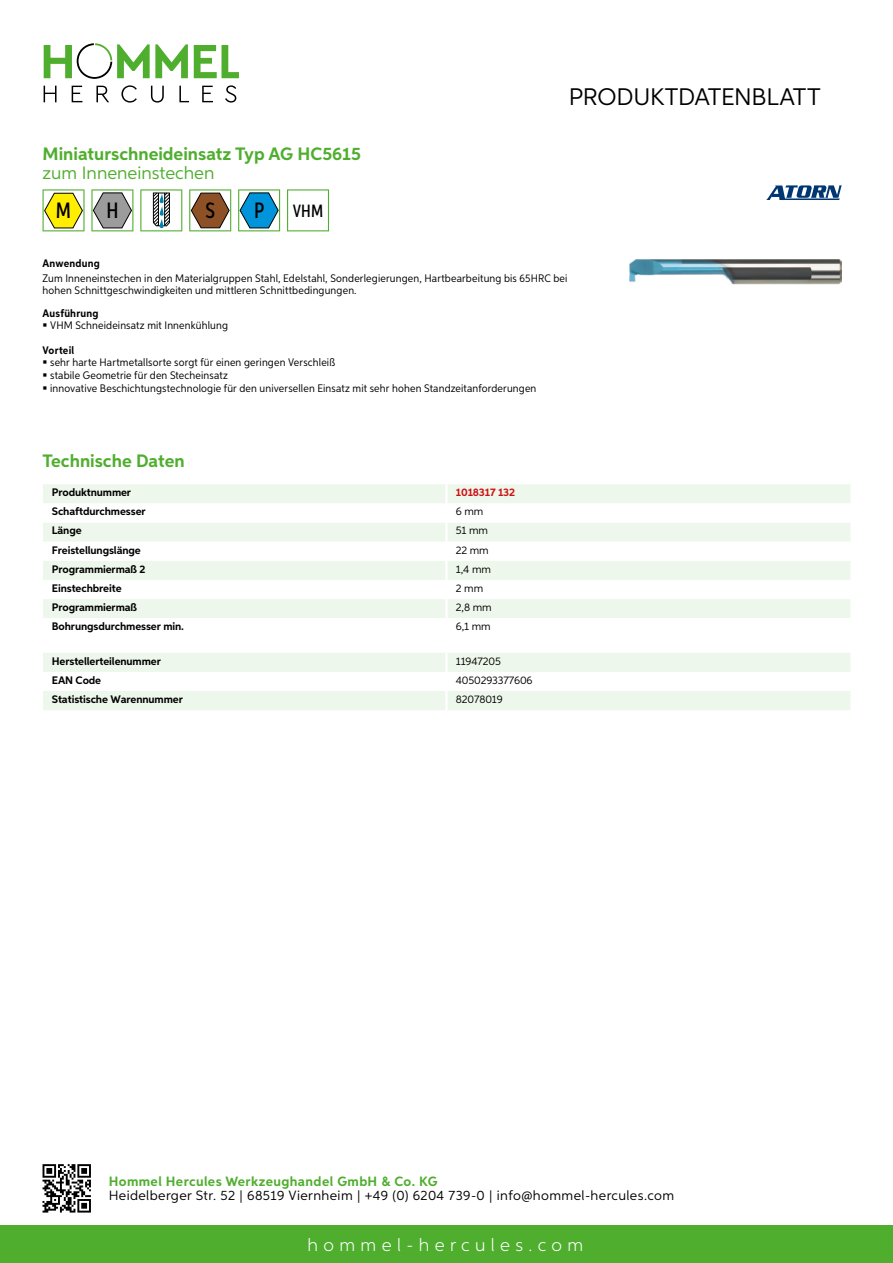
<style>
.page{position:relative;width:893px;height:1263px;background:#fff}
.page>*{position:absolute;margin:0;border:0;box-sizing:border-box;transform-origin:0 0}
.t1{font:24px "Aspira";letter-spacing:-.01em;color:#000}
.t2{font:500 22.2px "Aspira XX Nar";color:#000}
.t3{font:700 18px "Aspira";color:#50ae2f}
.t4{font:300 18px "Aspira";letter-spacing:.3em;color:#fff}
.t5{font:18px "Aspira";color:#50ae2f}
.t6{font:500 17.85px "Aspira XX Nar";color:#000}
.t7{font:13.5px "Aspira";letter-spacing:.03em;color:#000}
.t8{font:700 13.5px "Aspira";letter-spacing:.03em;color:#50ae2f}
.t9{font:10.95px/12.8px "Aspira Nar";letter-spacing:.015em;color:#000}
.t10{font:700 10.95px "Aspira";letter-spacing:-.01em;color:#000}
.t11{font:10.95px "Aspira";letter-spacing:-.01em;color:#000}
.t12{font:700 10.95px "Aspira Nar";letter-spacing:.02em;color:#000}
.t13{font:700 10.95px "Aspira";letter-spacing:-.01em;color:#cd1013}
</style>
<div class="page">
<div style="left:0;top:1226px;width:893px;height:37px;background:#50ae2f"></div>
<svg style="left:43px;top:1164px;width:48px;height:48px"></svg>
<svg style="left:194px;top:45px;width:45px;height:33px"></svg>
<svg style="left:44px;top:43px;width:144px;height:36px"></svg>
<svg style="left:44px;top:86px;width:13px;height:16px"></svg>
<svg style="left:72px;top:86px;width:10px;height:16px"></svg>
<svg style="left:96px;top:86px;width:13px;height:16px"></svg>
<svg style="left:121px;top:85px;width:16px;height:18px"></svg>
<svg style="left:151px;top:86px;width:13px;height:17px"></svg>
<svg style="left:179px;top:86px;width:10px;height:16px"></svg>
<svg style="left:202px;top:86px;width:11px;height:16px"></svg>
<svg style="left:225px;top:85px;width:11px;height:18px"></svg>
<div style="left:43px;top:484px;width:807px;height:19px;background:#eef7eb"></div>
<svg style="left:43px;top:523px;width:807px;height:95px;fill:#eef7eb"></svg>
<hr style="left:445px;top:484px;width:3px;height:19px;background:#fff">
<hr style="left:445px;top:523px;width:3px;height:19px;background:#fff">
<hr style="left:445px;top:542px;width:3px;height:19px;background:#fff">
<hr style="left:445px;top:561px;width:3px;height:19px;background:#fff">
<hr style="left:445px;top:580px;width:3px;height:19px;background:#fff">
<hr style="left:445px;top:599px;width:3px;height:19px;background:#fff">
<svg style="left:43px;top:653px;width:807px;height:57px"></svg>
<hr style="left:445px;top:691px;width:3px;height:19px;background:#fff">
<svg style="left:43px;top:189px;width:42px;height:42px"></svg>
<svg style="left:91px;top:189px;width:42px;height:42px"></svg>
<svg style="left:140px;top:189px;width:42px;height:42px"></svg>
<svg style="left:189px;top:189px;width:42px;height:42px"></svg>
<svg style="left:238px;top:189px;width:42px;height:42px"></svg>
<svg style="left:287px;top:189px;width:42px;height:42px"></svg>
<img style="left:629px;top:259px;width:213px;height:25px">
<svg style="left:766px;top:185px;width:76px;height:15px"></svg>
<h3 class="t3" style="left:43px;top:142px;width:320px">Miniaturschneideinsatz Typ AG HC5615</h3>
<h3 class="t5" style="left:43px;top:162px;width:173px">zum Inneneinstechen</h3>
<h2 class="t2" style="left:56px;top:197px;width:17px">M</h2>
<h2 class="t2" style="left:106px;top:197px;width:14px">H</h2>
<h2 class="t2" style="left:205px;top:197px;width:11px">S</h2>
<h2 class="t2" style="left:254px;top:197px;width:12px">P</h2>
<h3 class="t6" style="left:293px;top:200px;width:32px">VHM</h3>
<h1 class="t1" style="left:569px;top:82px;width:253px">Produktdatenblatt</h1>
<p class="t12" style="left:43px;top:257px;width:59px">Anwendung</p>
<p class="t9" style="left:43px;top:273px;width:526px;line-height:12px">Zum Inneneinstechen in den Materialgruppen Stahl, Edelstahl, Sonderlegierungen, Hartbearbeitung bis 65HRC bei hohen Schnittgeschwindigkeiten und mittleren Schnittbedingungen.</p>
<p class="t12" style="left:43px;top:306px;width:58px">Ausführung</p>
<p class="t9" style="left:50px;top:319px;width:179px">VHM Schneideinsatz mit Innenkühlung</p>
<p class="t12" style="left:43px;top:343px;width:33px">Vorteil</p>
<p class="t9" style="left:50px;top:356px;width:488px">sehr harte Hartmetallsorte sorgt für einen geringen Verschleiß<br>stabile Geometrie für den Stecheinsatz<br>innovative Beschichtungstechnologie für den universellen Einsatz mit sehr hohen Standzeitanforderungen</p>
<h3 class="t3" style="left:43px;top:450px;width:144px">Technische Daten</h3>
<p class="t10" style="left:52px;top:486px;width:81px">Produktnummer</p>
<p class="t13" style="left:456px;top:486px;width:61px">1018317 132</p>
<p class="t10" style="left:52px;top:505px;width:95px">Schaftdurchmesser</p>
<p class="t11" style="left:456px;top:505px;width:29px">6 mm</p>
<p class="t10" style="left:52px;top:524px;width:31px">Länge</p>
<p class="t11" style="left:456px;top:524px;width:34px">51 mm</p>
<p class="t10" style="left:52px;top:543px;width:90px">Freistellungslänge</p>
<p class="t11" style="left:456px;top:543px;width:34px">22 mm</p>
<p class="t10" style="left:52px;top:562px;width:95px">Programmiermaß 2</p>
<p class="t11" style="left:456px;top:562px;width:37px">1,4 mm</p>
<p class="t10" style="left:52px;top:581px;width:71px">Einstechbreite</p>
<p class="t11" style="left:456px;top:581px;width:29px">2 mm</p>
<p class="t10" style="left:52px;top:600px;width:87px">Programmiermaß</p>
<p class="t11" style="left:456px;top:601px;width:37px">2,8 mm</p>
<p class="t10" style="left:52px;top:620px;width:134px">Bohrungsdurchmesser min.</p>
<p class="t11" style="left:456px;top:620px;width:36px">6,1 mm</p>
<p class="t10" style="left:52px;top:654px;width:111px">Herstellerteilenummer</p>
<p class="t11" style="left:456px;top:654px;width:47px">11947205</p>
<p class="t10" style="left:52px;top:673px;width:51px">EAN Code</p>
<p class="t11" style="left:456px;top:673px;width:78px">4050293377606</p>
<p class="t10" style="left:52px;top:692px;width:132px">Statistische Warennummer</p>
<p class="t11" style="left:456px;top:692px;width:48px">82078019</p>
<p class="t8" style="left:109px;top:1172px;width:330px">Hommel Hercules Werkzeughandel GmbH &amp; Co. KG</p>
<p class="t7" style="left:109px;top:1187px;width:567px">Heidelberger Str. 52 | 68519 Viernheim | +49 (0) 6204 739-0 | info@hommel-hercules.com</p>
<h3 class="t4" style="left:307px;top:1234px;width:277px">hommel-hercules.com</h3>
</div>
